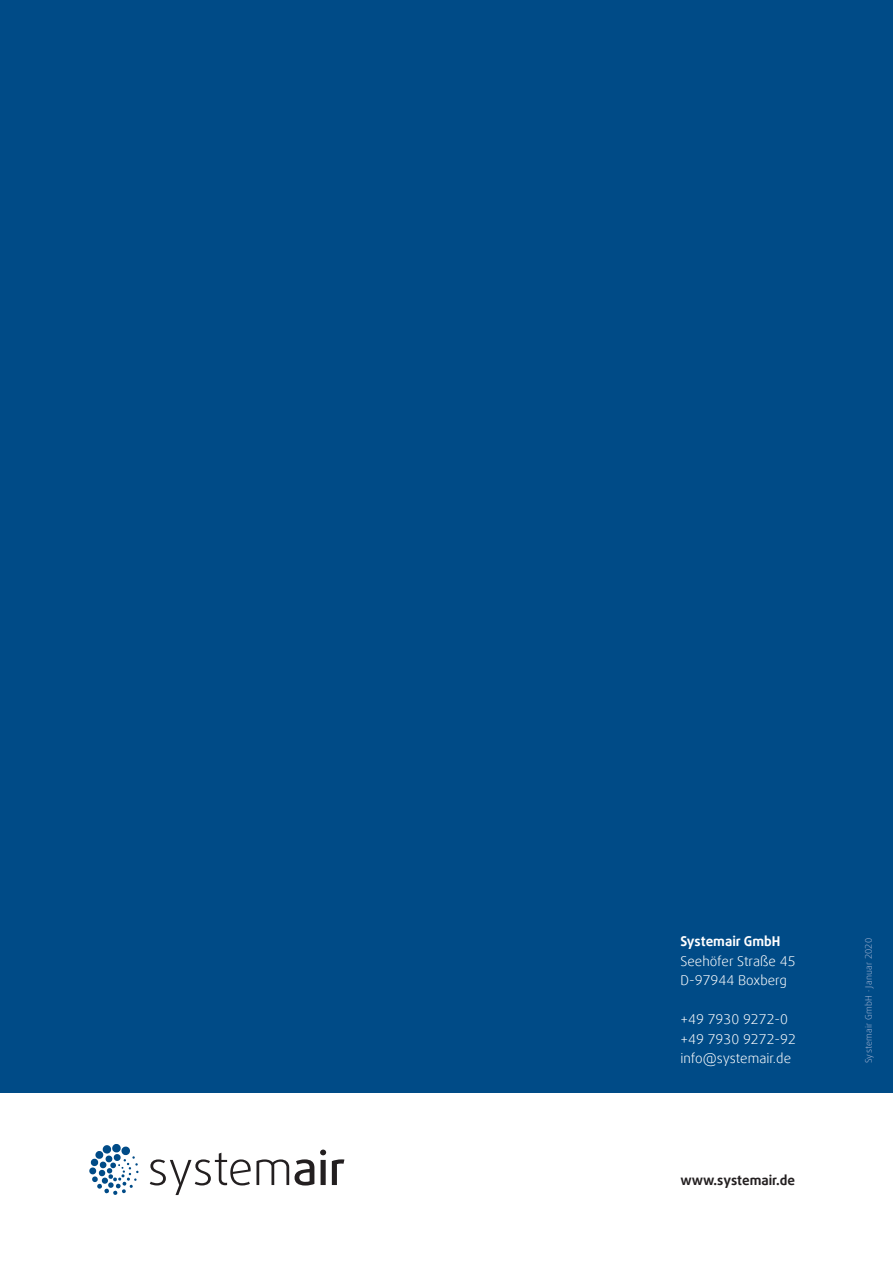
<style>
.page{position:relative;width:893px;height:1263px;background:#fff}
.page>*{position:absolute;margin:0;border:0;box-sizing:border-box;transform-origin:0 0}
.t1{font:300 13.5px/19.5px "Daxline Offc Pro";color:#fff}
.t2{font:700 13.5px "Daxline Offc Pro";color:#231f20}
.t3{font:700 13.5px "Daxline Offc Pro";color:#fff}
.t4{font:300 9px "Daxline Offc Pro";letter-spacing:.025em;color:#a0b1d1}
</style>
<div class="page">
<svg style="left:150px;top:1149px;width:194px;height:46px"></svg>
<svg style="left:89px;top:1144px;width:50px;height:51px"></svg>
<div style="left:0;top:0;width:893px;height:1093px;background:#004b87"></div>
<p class="t3" style="left:680px;top:932px;width:102px">Systemair GmbH</p>
<p class="t1" style="left:680px;top:951px;width:117px">Seehöfer Straße 45<br>D-97944 Boxberg</p>
<p class="t1" style="left:680px;top:1009px;width:117px">+49 7930 9272-0 +49 7930 9272-92 info@systemair.de</p>
<p class="t2" style="left:680px;top:1171px;width:116px">www.systemair.de</p>
<p class="t4" style="left:862px;top:1063px;width:126px;rotate:-90deg">Systemair GmbH · Januar 2020</p>
</div>
